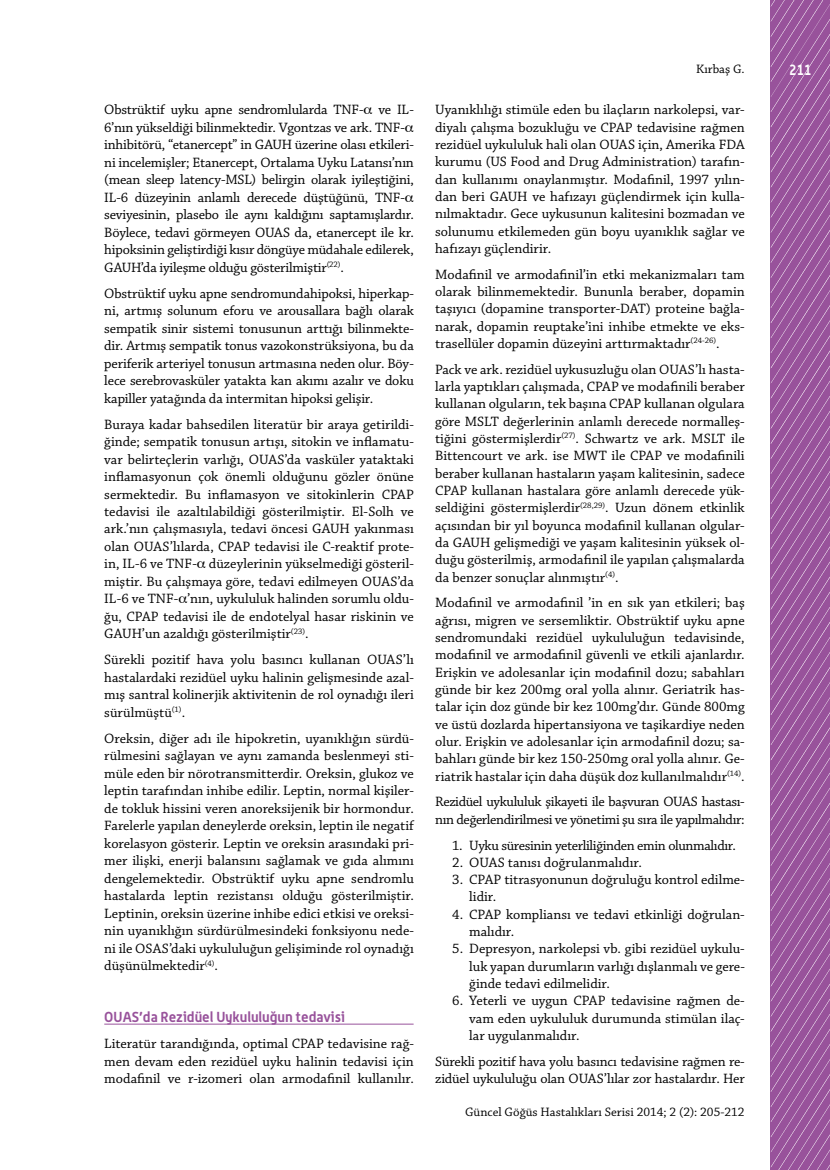
<style>
.page{position:relative;width:830px;height:1170px;background:#fff}
.page>*{position:absolute;margin:0;border:0;box-sizing:border-box;transform-origin:0 0}
.t1{font:700 15px "Alwyn";color:#fff;scale:.85 1}
.t2{font:14.25px/17.4px "Chaparral Pro";letter-spacing:-.01em;color:#000;text-align:justify}
.t3{font:700 14.25px "Alwyn";color:#98529b}
.t4{font:12.9px "Chaparral Pro";color:#000}
</style>
<div class="page">
<svg style="left:770px;top:0;width:59px;height:1169px;background:#9d5ba0"></svg>
<hr style="left:104px;top:1023px;width:309px;height:1px;background:#98529b">
<p class="t2" style="left:104px;top:102px;width:311px;text-align:left">Obstrüktif uyku apne sendromlularda TNF- ve IL-6’nın yükseldiği bilinmektedir. Vgontzas ve ark. TNF&shy;inhibitörü, “etanercept” in GAUH üzerine olası etkileri&shy;ni incelemişler; Etanercept, Ortalama Uyku Latansı’nın (mean sleep latency-MSL) belirgin olarak iyileştiğini, IL-6 düzeyinin anlamlı derecede düştüğünü, TNF&shy;seviyesinin, plasebo ile aynı kaldığını saptamışlardır.<br>Böylece, tedavi görmeyen OUAS da, etanercept ile kr. hipoksinin geliştirdiği kısır döngüye müdahale edilerek, GAUH’da iyileşme olduğu gösterilmiştir<sup>(22)</sup>.</p>
<p class="t2" style="left:104px;top:285px;width:311px">Obstrüktif uyku apne sendromundahipoksi, hiperkap&shy;ni, artmış solunum eforu ve arousallara bağlı olarak sempatik sinir sistemi tonusunun arttığı bilinmekte&shy;dir. Artmış sempatik tonus vazokonstrüksiyona, bu da periferik arteriyel tonusun artmasına neden olur. Böy&shy;lece serebrovasküler yatakta kan akımı azalır ve doku kapiller yatağında da intermitan hipoksi gelişir.</p>
<p class="t2" style="left:104px;top:416px;width:311px">Buraya kadar bahsedilen literatür bir araya getirildi&shy;ğinde; sempatik tonusun artışı, sitokin ve inflamatu&shy;var belirteçlerin varlığı, OUAS’da vasküler yataktaki inflamasyonun çok önemli olduğunu gözler önüne sermektedir. Bu inflamasyon ve sitokinlerin CPAP tedavisi ile azaltılabildiği gösterilmiştir. El-Solh ve ark.’nın çalışmasıyla, tedavi öncesi GAUH yakınması olan OUAS’lılarda, CPAP tedavisi ile C-reaktif prote&shy;in, IL-6 ve TNF- düzeylerinin yükselmediği gösteril&shy;miştir. Bu çalışmaya göre, tedavi edilmeyen OUAS’da IL-6 ve TNF- ’nın, uykululuk halinden sorumlu oldu&shy;ğu, CPAP tedavisi ile de endotelyal hasar riskinin ve GAUH’un azaldığı gösterilmiştir<sup>(23)</sup>.</p>
<p class="t2" style="left:104px;top:651px;width:311px">Sürekli pozitif hava yolu basıncı kullanan OUAS’lı hastalardaki rezidüel uyku halinin gelişmesinde azal&shy;mış santral kolinerjik aktivitenin de rol oynadığı ileri sürülmüştü<sup>(1)</sup>.</p>
<p class="t2" style="left:104px;top:730px;width:311px">Oreksin, diğer adı ile hipokretin, uyanıklığın sürdü&shy;rülmesini sağlayan ve aynı zamanda beslenmeyi sti&shy;müle eden bir nörotransmitterdir. Oreksin, glukoz ve leptin tarafından inhibe edilir. Leptin, normal kişiler&shy;de tokluk hissini veren anoreksijenik bir hormondur.<br>Farelerle yapılan deneylerde oreksin, leptin ile negatif korelasyon gösterir. Leptin ve oreksin arasındaki pri&shy;mer ilişki, enerji balansını sağlamak ve gıda alımını dengelemektedir. Obstrüktif uyku apne sendromlu hastalarda leptin rezistansı olduğu gösterilmiştir.<br>Leptinin, oreksin üzerine inhibe edici etkisi ve oreksi&shy;nin uyanıklığın sürdürülmesindeki fonksiyonu nede&shy;ni ile OSAS’daki uykululuğun gelişiminde rol oynadığı düşünülmektedir<sup>(4)</sup>.</p>
<p class="t3" style="left:104px;top:1008px;width:242px">OUAS’da Rezidüel Uykululuğun tedavisi</p>
<p class="t2" style="left:104px;top:1035px;width:311px">Literatür tarandığında, optimal CPAP tedavisine rağ&shy;men devam eden rezidüel uyku halinin tedavisi için modafinil ve r-izomeri olan armodafinil kullanılır.</p>
<p class="t4" style="left:695px;top:62px;width:50px">Kırbaş G.</p>
<p class="t1" style="left:788px;top:61px;width:28px">211</p>
<p class="t2" style="left:435px;top:102px;width:311px">Uyanıklılığı stimüle eden bu ilaçların narkolepsi, var&shy;diyalı çalışma bozukluğu ve CPAP tedavisine rağmen rezidüel uykululuk hali olan OUAS için, Amerika FDA kurumu (US Food and Drug Administration) tarafın&shy;dan kullanımı onaylanmıştır. Modafinil, 1997 yılın&shy;dan beri GAUH ve hafızayı güçlendirmek için kulla&shy;nılmaktadır. Gece uykusunun kalitesini bozmadan ve solunumu etkilemeden gün boyu uyanıklık sağlar ve hafızayı güçlendirir.</p>
<p class="t2" style="left:435px;top:266px;width:311px">Modafinil ve armodafinil’in etki mekanizmaları tam olarak bilinmemektedir. Bununla beraber, dopamin taşıyıcı (dopamine transporter-DAT) proteine bağla&shy;narak, dopamin reuptake’ini inhibe etmekte ve eks&shy;trasellüler dopamin düzeyini arttırmaktadır<sup>(24-26)</sup>.</p>
<p class="t2" style="left:435px;top:361px;width:311px">Pack ve ark. rezidüel uykusuzluğu olan OUAS’lı hasta&shy;larla yaptıkları çalışmada, CPAP ve modafinili beraber kullanan olguların, tek başına CPAP kullanan olgulara göre MSLT değerlerinin anlamlı derecede normalleş&shy;tiğini göstermişlerdir<sup>(27)</sup>. Schwartz ve ark. MSLT ile Bittencourt ve ark. ise MWT ile CPAP ve modafinili beraber kullanan hastaların yaşam kalitesinin, sadece CPAP kullanan hastalara göre anlamlı derecede yük&shy;seldiğini göstermişlerdir<sup>(28,29)</sup>. Uzun dönem etkinlik açısından bir yıl boyunca modafinil kullanan olgular&shy;da GAUH gelişmediği ve yaşam kalitesinin yüksek ol&shy;duğu gösterilmiş, armodafinil ile yapılan çalışmalarda da benzer sonuçlar alınmıştır<sup>(4)</sup>.</p>
<p class="t2" style="left:435px;top:595px;width:311px">Modafinil ve armodafinil ’in en sık yan etkileri; baş ağrısı, migren ve sersemliktir. Obstrüktif uyku apne sendromundaki rezidüel uykululuğun tedavisinde, modafinil ve armodafinil güvenli ve etkili ajanlardır.<br>Erişkin ve adolesanlar için modafinil dozu; sabahları günde bir kez 200mg oral yolla alınır. Geriatrik has&shy;talar için doz günde bir kez 100mg’dır. Günde 800mg ve üstü dozlarda hipertansiyona ve taşikardiye neden olur. Erişkin ve adolesanlar için armodafinil dozu; sa&shy;bahları günde bir kez 150-250mg oral yolla alınır. Ge&shy;riatrik hastalar için daha düşük doz kullanılmalıdır<sup>(14)</sup>.</p>
<p class="t2" style="left:435px;top:793px;width:311px">Rezidüel uykululuk şikayeti ile başvuran OUAS hastası&shy;nın değerlendirilmesi ve yönetimi şu sıra ile yapılmalıdır:</p>
<p class="t2" style="left:452px;top:836px;width:285px">1. Uyku süresinin yeterliliğinden emin olunmalıdır.</p>
<p class="t2" style="left:452px;top:854px;width:191px">2. OUAS tanısı doğrulanmalıdır.</p>
<p class="t2" style="left:469px;top:871px;width:277px;text-indent:-17px">3. CPAP titrasyonunun doğruluğu kontrol edilme&shy;lidir.</p>
<p class="t2" style="left:469px;top:906px;width:277px;text-indent:-17px">4. CPAP kompliansı ve tedavi etkinliği doğrulan&shy;malıdır.</p>
<p class="t2" style="left:469px;top:940px;width:277px;text-indent:-17px">5. Depresyon, narkolepsi vb. gibi rezidüel uykulu&shy;luk yapan durumların varlığı dışlanmalı ve gere&shy;ğinde tedavi edilmelidir.</p>
<p class="t2" style="left:469px;top:992px;width:277px;text-indent:-17px">6. Yeterli ve uygun CPAP tedavisine rağmen de&shy;vam eden uykululuk durumunda stimülan ilaç&shy;lar uygulanmalıdır.</p>
<p class="t2" style="left:435px;top:1053px;width:311px">Sürekli pozitif hava yolu basıncı tedavisine rağmen re&shy;zidüel uykululuğu olan OUAS’lılar zor hastalardır. Her</p>
<p class="t4" style="left:465px;top:1104px;width:281px">Güncel Göğüs Hastalıkları Serisi 2014; 2 (2): 205-212</p>
</div>
